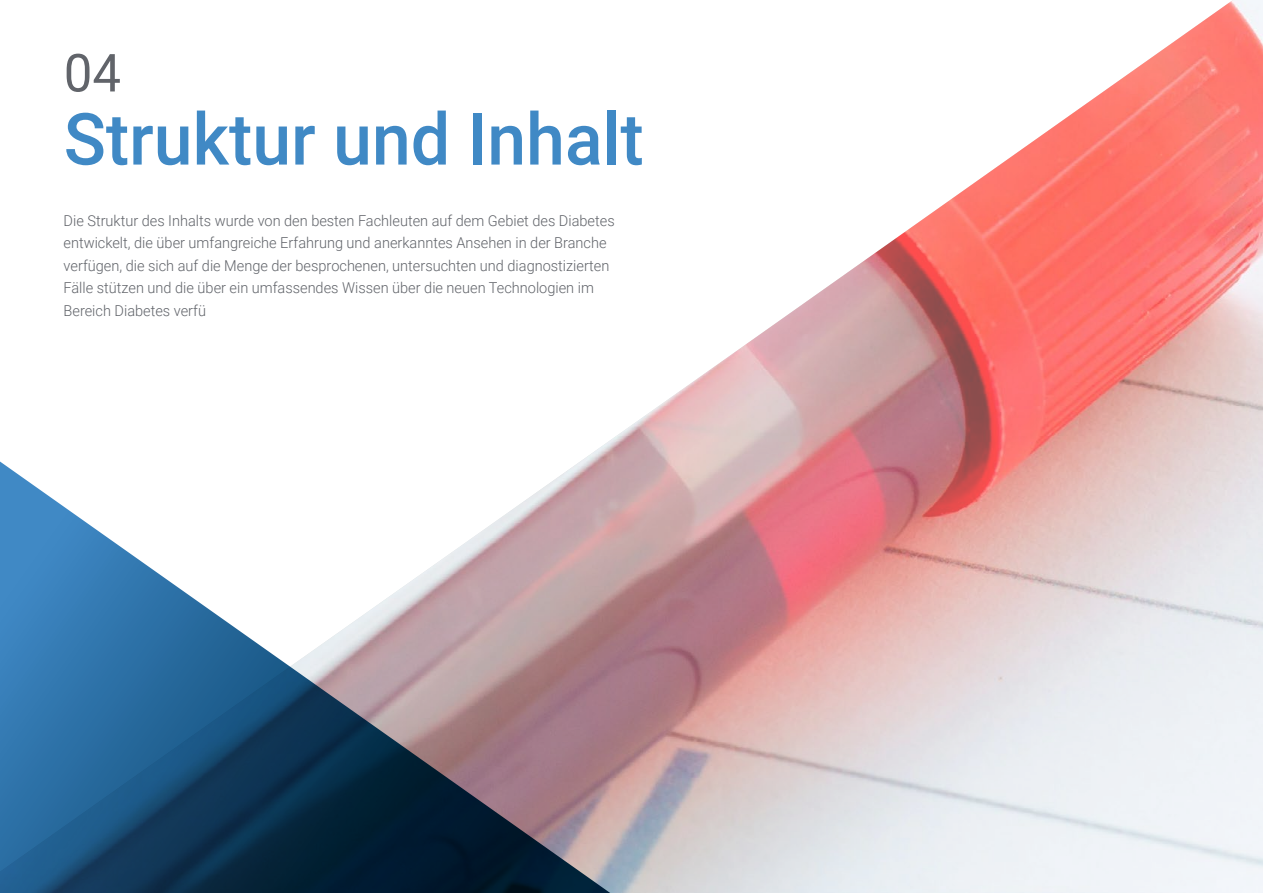
<style>
.page{position:relative;width:1263px;height:893px;background:#fff}
.page>*{position:absolute;margin:0;border:0;box-sizing:border-box;transform-origin:0 0}
.t1{font:500 72px "Roboto";color:#4089c5}
.t2{font:52.5px "Roboto";color:#61646a}
.t3{font:300 15px/22.5px "Roboto";color:#61646a}
</style>
<div class="page">
<img style="left:602px;top:0;width:661px;height:893px">
<svg style="left:0;top:446px;width:640px;height:447px"></svg>
<h2 class="t2" style="left:64px;top:36px;width:59px">04</h2>
<h1 class="t1" style="left:64px;top:89px;width:581px">Struktur und Inhalt</h1>
<p class="t3" style="left:64px;top:209px;width:553px">Die Struktur des Inhalts wurde von den besten Fachleuten auf dem Gebiet des Diabetes entwickelt, die über umfangreiche Erfahrung und anerkanntes Ansehen in der Branche verfügen, die sich auf die Menge der besprochenen, untersuchten und diagnostizierten Fälle stützen und die über ein umfassendes Wissen über die neuen Technologien im Bereich Diabetes verfü</p>
</div>
